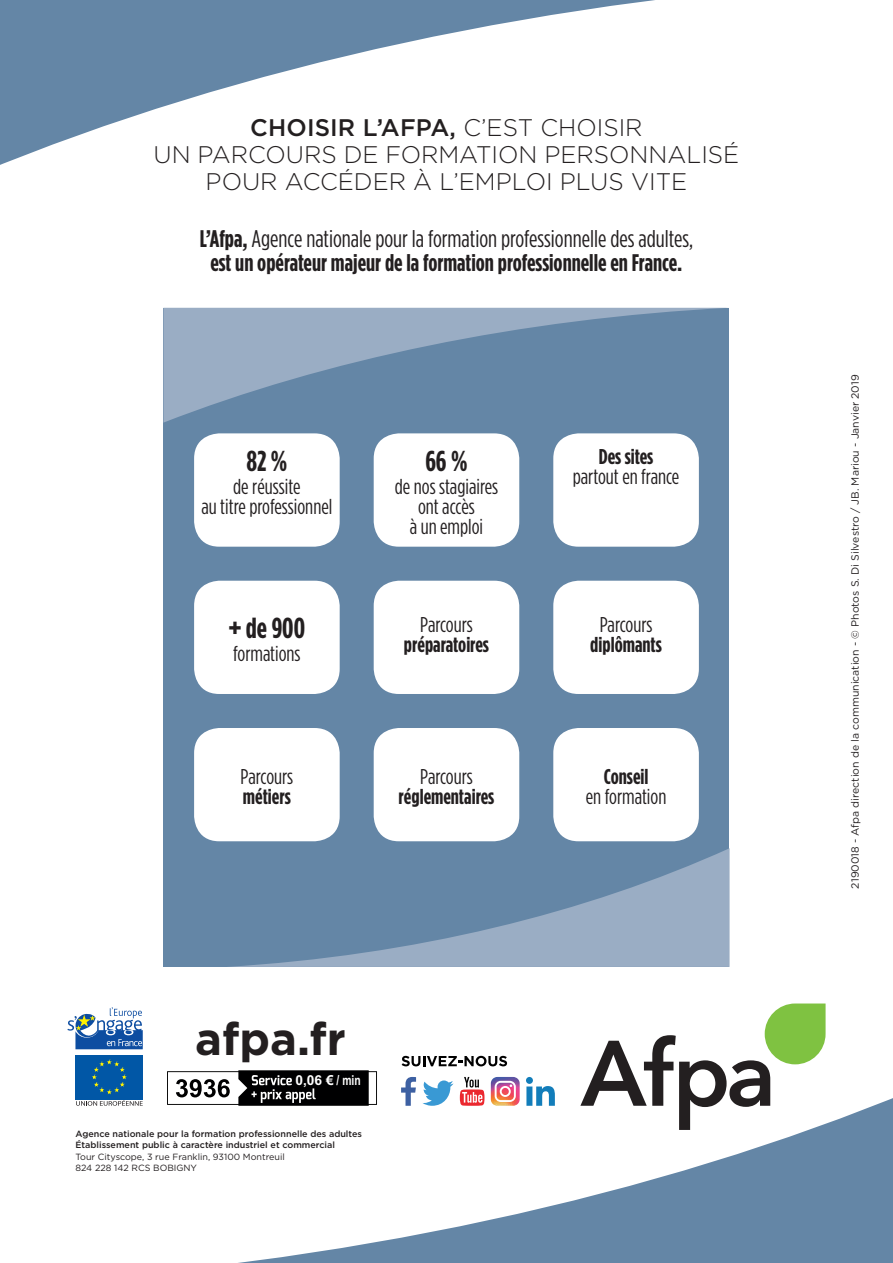
<style>
.page{position:relative;width:893px;height:1263px;background:#fff}
.page>*{position:absolute;margin:0;border:0;box-sizing:border-box;transform-origin:0 0}
.t1{font:700 45.45px "Gotham";color:#231f20}
.t2{font:700 condensed 28.8px "Gotham HTF";color:#231f20}
.t3{font:700 condensed 24px/24px "Gotham HTF";color:#231f20;text-align:center}
.t4{font:300 24px/27px "Gotham";color:#231f20;text-align:center}
.t5{font:condensed 21.45px/20px "Gotham HTF";color:#231f20;text-align:center}
.t6{font:700 condensed 21.45px "Gotham HTF";color:#231f20}
.t7{font:700 13.8px "Arial";color:#fff}
.t8{font:10.5px "Gotham";color:#231f20}
.t9{font:500 9px/11.2px "Gotham";color:#231f20}
.t10{font:9px/11.2px "Gotham";color:#231f20}
.s1{font-weight:500}
.s2{font-weight:400}
</style>
<div class="page">
<svg style="left:0;top:0;width:655px;height:165px"></svg>
<svg style="left:75px;top:1089px;width:818px;height:174px"></svg>
<svg style="left:580px;top:1003px;width:245px;height:127px"></svg>
<svg style="left:402px;top:1056px;width:105px;height:10px"></svg>
<svg style="left:401px;top:1077px;width:15px;height:29px"></svg>
<svg style="left:422px;top:1080px;width:31px;height:26px"></svg>
<svg style="left:526px;top:1077px;width:29px;height:29px"></svg>
<svg style="left:460px;top:1077px;width:25px;height:29px"></svg>
<svg style="left:491px;top:1077px;width:29px;height:29px"></svg>
<svg style="left:167px;top:1070px;width:210px;height:36px"></svg>
<svg style="left:67px;top:1007px;width:76px;height:42px"></svg>
<div style="left:76px;top:1055px;width:67px;height:45px;background:#0157a6"></div>
<svg style="left:92px;top:1060px;width:35px;height:34px"></svg>
<svg style="left:76px;top:1100px;width:67px;height:6px"></svg>
<div style="left:164px;top:308px;width:565px;height:659px;background:#6486a6"></div>
<svg style="left:163px;top:308px;width:559px;height:115px"></svg>
<svg style="left:230px;top:848px;width:500px;height:119px"></svg>
<div style="left:553px;top:728px;width:146px;height:113px;background:#fff;border-radius:25px"></div>
<div style="left:374px;top:728px;width:145px;height:113px;background:#fff;border-radius:25px"></div>
<div style="left:194px;top:728px;width:146px;height:113px;background:#fff;border-radius:25px"></div>
<div style="left:553px;top:581px;width:146px;height:113px;background:#fff;border-radius:25px"></div>
<div style="left:374px;top:581px;width:145px;height:113px;background:#fff;border-radius:25px"></div>
<div style="left:194px;top:581px;width:146px;height:113px;background:#fff;border-radius:25px"></div>
<div style="left:553px;top:433px;width:146px;height:114px;background:#fff;border-radius:25px"></div>
<div style="left:374px;top:433px;width:145px;height:114px;background:#fff;border-radius:25px"></div>
<div style="left:194px;top:433px;width:146px;height:114px;background:#fff;border-radius:25px"></div>
<p class="t4" style="left:154px;top:113px;width:587px"><span class="s1">CHOISIR L’AFPA,</span> C’EST CHOISIR<br>UN PARCOURS DE FORMATION PERSONNALISÉ<br>POUR ACCÉDER À L’EMPLOI PLUS VITE</p>
<p class="t3" style="left:200px;top:226px;width:495px">L’Afpa, <span class="s2">Agence nationale pour la formation professionnelle des adultes, </span>est un opérateur majeur de la formation professionnelle en France.</p>
<h2 class="t2" style="left:246px;top:444px;width:42px">82 %</h2>
<p class="t5" style="left:201px;top:476px;width:132px">de réussite<br>au titre professionnel</p>
<h2 class="t2" style="left:229px;top:612px;width:78px">+ de 900</h2>
<p class="t5" style="left:233px;top:643px;width:69px">formations</p>
<p class="t5" style="left:241px;top:766px;width:54px">Parcours</p>
<p class="t6" style="left:243px;top:784px;width:49px">métiers</p>
<h2 class="t2" style="left:425px;top:444px;width:44px">66 %</h2>
<p class="t5" style="left:395px;top:476px;width:105px">de nos stagiaires ont accès<br>à un emploi</p>
<p class="t5" style="left:420px;top:614px;width:54px">Parcours</p>
<p class="t6" style="left:404px;top:632px;width:87px">préparatoires</p>
<p class="t5" style="left:420px;top:766px;width:54px">Parcours</p>
<p class="t6" style="left:399px;top:784px;width:97px">réglementaires</p>
<p class="t6" style="left:599px;top:445px;width:56px">Des sites</p>
<p class="t5" style="left:573px;top:467px;width:108px">partout en france</p>
<p class="t5" style="left:600px;top:614px;width:54px">Parcours</p>
<p class="t6" style="left:590px;top:632px;width:73px">diplômants</p>
<p class="t6" style="left:604px;top:764px;width:46px">Conseil</p>
<p class="t5" style="left:586px;top:786px;width:82px">en formation</p>
<h1 class="t1" style="left:195px;top:1009px;width:152px">afpa.fr</h1>
<p class="t7" style="left:295px;top:1071px;width:67px">0,06 € / min</p>
<p class="t9" style="left:75px;top:1128px;width:288px">Agence nationale pour la formation professionnelle des adultes<br>Établissement public à caractère industriel et commercial</p>
<p class="t10" style="left:75px;top:1150px;width:211px">Tour Cityscope, 3 rue Franklin, 93100 Montreuil<br>824 228 142 RCS BOBIGNY</p>
<p class="t8" style="left:848px;top:888px;width:515px;rotate:-90deg">2190018 - Afpa direction de la communication - © Photos S. Di Silvestro / JB. Mariou - Janvier 2019</p>
</div>
